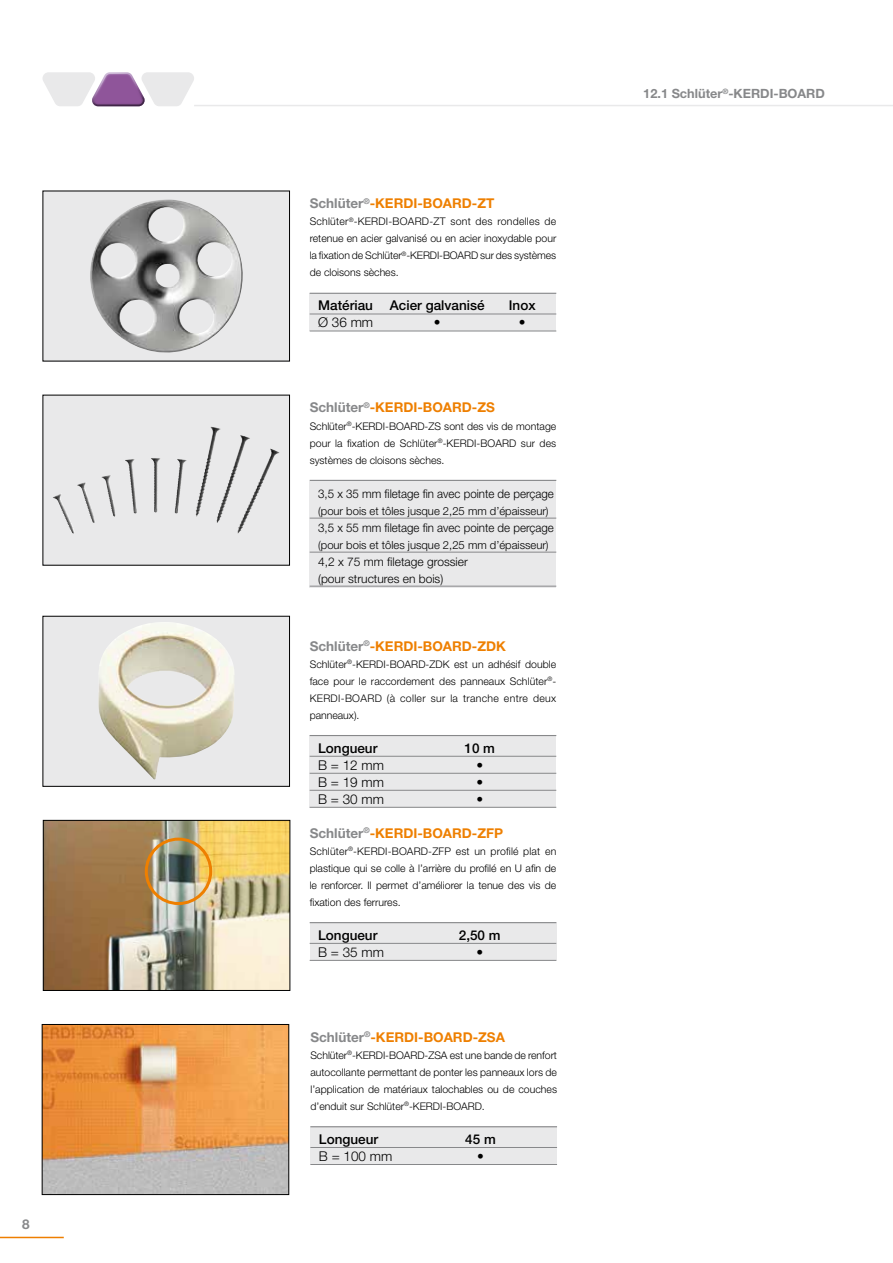
<style>
.page{position:relative;width:893px;height:1263px;background:#fff}
.page>*{position:absolute;margin:0;border:0;box-sizing:border-box;transform-origin:0 0}
.Unter-Überschrift{font:700 13.5px "Helvetica Neue LT Pro";color:#ee7f00}
.Tabelle_Kopf{font:500 13.5px "Helvetica Neue LT Pro";color:#000}
.Tabelle{font:300 13.5px "Helvetica Neue LT Pro";color:#000}
.Tabelle_Fuß{font:300 13.5px "Helvetica Neue LT Pro";color:#000}
.t1{font:700 13.5px "Helvetica Neue LT Pro";color:#87888a}
.t2{font:700 12.75px "Helvetica Neue LT Pro";color:#87888a}
.Tabelle_Fuß-2{font:300 12px/17px "Helvetica Neue LT Pro";color:#000}
.Tabelle_Kopf-2{font:300 12px "Helvetica Neue LT Pro";color:#000;scale:.96 1}
.Tabelle-2{font:300 12px "Helvetica Neue LT Pro";color:#000;scale:.96 1}
.Tabelle_Kopf-3{font:300 11.25px "Helvetica Neue LT Pro";color:#000}
.Tabelle-3{font:300 11.25px "Helvetica Neue LT Pro";color:#000}
.Material_und_Länge_7{font:300 10.5px/17px "Helvetica Neue LT Pro";color:#000;text-align:justify}
.s1{color:#87888a}
</style>
<div class="page">
<hr style="left:0;top:1237px;width:64px;height:1px;background:#ee7f00">
<hr style="left:194px;top:105px;width:699px;height:1px;background:#e9e9ea">
<svg style="left:43px;top:72px;width:151px;height:34px"></svg>
<div style="left:310px;top:293px;width:246px;height:38px;background:#e9e9ea"></div>
<div style="left:310px;top:735px;width:246px;height:72px;background:#e9e9ea"></div>
<div style="left:310px;top:481px;width:246px;height:106px;background:#e9e9ea"></div>
<hr style="left:310px;top:293px;width:246px;height:1px;background:#87888a">
<hr style="left:310px;top:314px;width:246px;height:1px;background:#87888a">
<hr style="left:310px;top:331px;width:246px;height:1px;background:#87888a">
<hr style="left:310px;top:735px;width:246px;height:1px;background:#87888a">
<hr style="left:310px;top:756px;width:246px;height:1px;background:#87888a">
<hr style="left:310px;top:773px;width:246px;height:1px;background:#87888a">
<hr style="left:310px;top:790px;width:246px;height:1px;background:#87888a">
<hr style="left:310px;top:807px;width:246px;height:1px;background:#87888a">
<hr style="left:310px;top:480px;width:246px;height:1px;background:#87888a">
<hr style="left:310px;top:518px;width:246px;height:1px;background:#87888a">
<hr style="left:310px;top:552px;width:246px;height:1px;background:#87888a">
<hr style="left:310px;top:586px;width:246px;height:1px;background:#87888a">
<div style="left:310px;top:1127px;width:247px;height:38px;background:#e9e9ea"></div>
<hr style="left:310px;top:1126px;width:247px;height:1px;background:#87888a">
<hr style="left:310px;top:1147px;width:247px;height:1px;background:#87888a">
<hr style="left:310px;top:1164px;width:247px;height:1px;background:#87888a">
<div style="left:310px;top:923px;width:247px;height:38px;background:#e9e9ea"></div>
<hr style="left:310px;top:922px;width:246px;height:1px;background:#87888a">
<hr style="left:310px;top:943px;width:246px;height:1px;background:#87888a">
<hr style="left:310px;top:960px;width:246px;height:1px;background:#87888a">
<div style="left:43px;top:191px;width:247px;height:170px;background:#e9e9ea"></div>
<img style="left:90px;top:199px;width:153px;height:154px">
<div style="left:43px;top:395px;width:247px;height:170px;background:#e9e9ea"></div>
<img style="left:195px;top:427px;width:18px;height:90px">
<div style="left:43px;top:616px;width:247px;height:170px;background:#e9e9ea"></div>
<img style="left:98px;top:622px;width:136px;height:158px">
<div style="left:43px;top:616px;width:247px;height:171px;border:1px solid #000"></div>
<img style="left:45px;top:822px;width:243px;height:167px">
<div style="left:43px;top:820px;width:247px;height:171px;border:1px solid #000"></div>
<div style="left:145px;top:838px;width:67px;height:67px;border:3px solid #ee7f00;border-radius:50%"></div>
<img style="left:44px;top:1026px;width:243px;height:167px">
<div style="left:42px;top:1024px;width:247px;height:171px;border:1px solid #000"></div>
<p class="t1" style="left:22px;top:1216px;width:9px">8</p>
<p class="Unter-Überschrift" style="left:310px;top:195px;width:186px"><span class="s1">Schlüter</span><sup>®</sup>-KERDI-BOARD-ZT</p>
<p class="Material_und_Länge_7" style="left:310px;top:213px;width:248px">Schlüter<sup>®</sup>-KERDI-BOARD-ZT sont des rondelles de retenue en acier galvanisé ou en acier inoxydable pour la fixation de Schlüter<sup>®</sup>-KERDI-BOARD sur des systèmes de cloisons sèches.</p>
<p class="Tabelle_Kopf" style="left:318px;top:298px;width:56px">Matériau</p>
<p class="Tabelle_Kopf" style="left:390px;top:298px;width:96px">Acier galvanisé</p>
<p class="Tabelle_Kopf" style="left:509px;top:298px;width:28px">Inox</p>
<p class="Tabelle_Fuß" style="left:318px;top:314px;width:57px">Ø 36 mm</p>
<p class="Tabelle_Fuß" style="left:434px;top:314px;width:8px">•</p>
<p class="Tabelle_Fuß" style="left:519px;top:314px;width:8px">•</p>
<p class="Unter-Überschrift" style="left:310px;top:399px;width:187px"><span class="s1">Schlüter</span><sup>®</sup>-KERDI-BOARD-ZS</p>
<p class="Material_und_Länge_7" style="left:310px;top:417px;width:248px">Schlüter<sup>®</sup>-KERDI-BOARD-ZS sont des vis de montage pour la fixation de Schlüter<sup>®</sup>-KERDI-BOARD sur des systèmes de cloisons sèches.</p>
<p class="Tabelle_Kopf-2" style="left:318px;top:486px;width:247px">3,5 x 35 mm filetage fin avec pointe de perçage</p>
<p class="Tabelle_Kopf-3" style="left:318px;top:504px;width:232px">(pour bois et tôles jusque 2,25 mm d’épaisseur)</p>
<p class="Tabelle-2" style="left:318px;top:520px;width:247px">3,5 x 55 mm filetage fin avec pointe de perçage</p>
<p class="Tabelle-3" style="left:318px;top:538px;width:232px">(pour bois et tôles jusque 2,25 mm d’épaisseur)</p>
<p class="Tabelle_Fuß-2" style="left:318px;top:553px;width:151px">4,2 x 75 mm filetage grossier (pour structures en bois)</p>
<p class="Unter-Überschrift" style="left:310px;top:637px;width:198px"><span class="s1">Schlüter</span><sup>®</sup>-KERDI-BOARD-ZDK</p>
<p class="Material_und_Länge_7" style="left:310px;top:655px;width:248px">Schlüter<sup>®</sup>-KERDI-BOARD-ZDK est un adhésif double face pour le raccordement des panneaux Schlüter<sup>®</sup>- KERDI-BOARD (à coller sur la tranche entre deux panneaux).</p>
<p class="Tabelle_Kopf" style="left:318px;top:740px;width:61px">Longueur</p>
<p class="Tabelle_Kopf" style="left:464px;top:740px;width:32px">10 m</p>
<p class="Tabelle" style="left:318px;top:757px;width:67px">B = 12 mm</p>
<p class="Tabelle" style="left:476px;top:757px;width:8px">•</p>
<p class="Tabelle" style="left:318px;top:774px;width:67px">B = 19 mm</p>
<p class="Tabelle" style="left:476px;top:774px;width:8px">•</p>
<p class="Tabelle_Fuß" style="left:318px;top:791px;width:67px">B = 30 mm</p>
<p class="Tabelle_Fuß" style="left:476px;top:791px;width:8px">•</p>
<p class="Unter-Überschrift" style="left:310px;top:824px;width:195px"><span class="s1">Schlüter</span><sup>®</sup>-KERDI-BOARD-ZFP</p>
<p class="Material_und_Länge_7" style="left:310px;top:842px;width:248px">Schlüter<sup>®</sup>-KERDI-BOARD-ZFP est un profilé plat en plastique qui se colle à l’arrière du profilé en U afin de le renforcer. Il permet d’améliorer la tenue des vis de fixation des ferrures.</p>
<p class="Tabelle_Kopf" style="left:318px;top:927px;width:61px">Longueur</p>
<p class="Tabelle_Kopf" style="left:459px;top:927px;width:43px">2,50 m</p>
<p class="Tabelle" style="left:318px;top:944px;width:67px">B = 35 mm</p>
<p class="Tabelle" style="left:476px;top:944px;width:8px">•</p>
<p class="Unter-Überschrift" style="left:310px;top:1029px;width:196px"><span class="s1">Schlüter</span><sup>®</sup>-KERDI-BOARD-ZSA</p>
<p class="Material_und_Länge_7" style="left:310px;top:1046px;width:248px">Schlüter<sup>®</sup>-KERDI-BOARD-ZSA est une bande de renfort autocollante permettant de ponter les panneaux lors de l’application de matériaux talochables ou de couches d’enduit sur Schlüter<sup>®</sup>-KERDI-BOARD.</p>
<p class="Tabelle_Kopf" style="left:319px;top:1131px;width:61px">Longueur</p>
<p class="Tabelle_Kopf" style="left:465px;top:1131px;width:32px">45 m</p>
<p class="Tabelle" style="left:319px;top:1148px;width:75px">B = 100 mm</p>
<p class="Tabelle" style="left:477px;top:1148px;width:8px">•</p>
<p class="t2" style="left:643px;top:86px;width:183px">12.1 Schlüter<sup>®</sup>-KERDI-BOARD</p>
</div>
